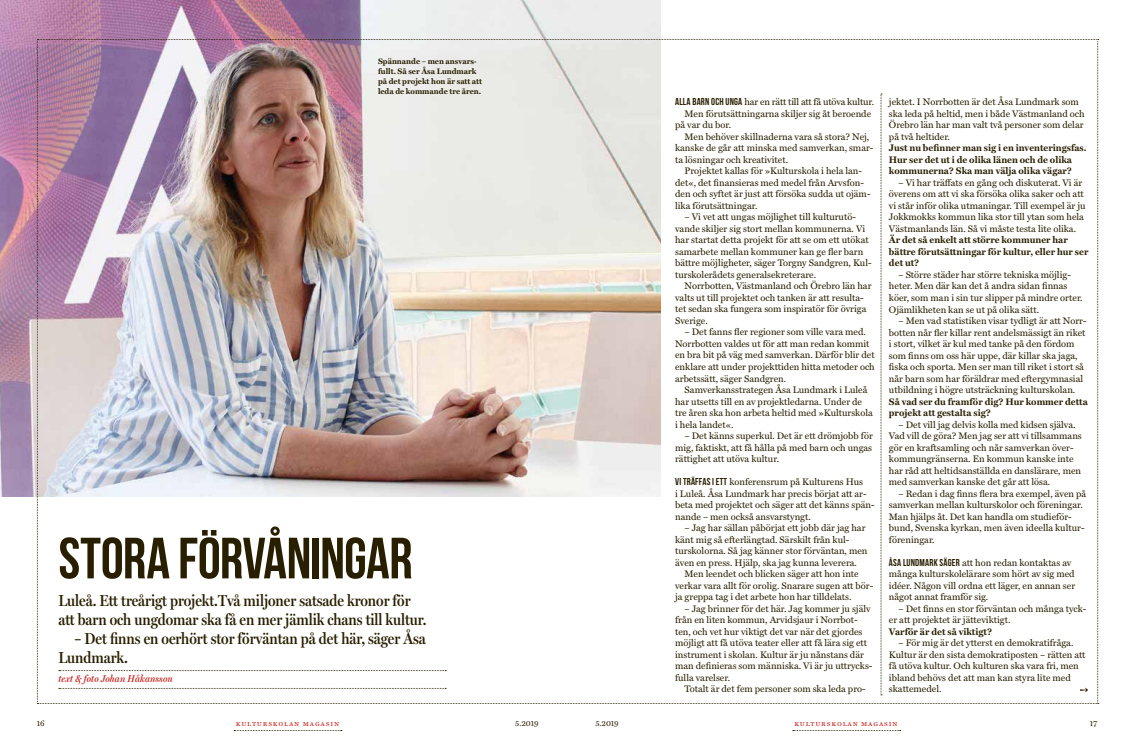
<style>
.page{position:relative;width:1134px;height:752px;background:#fff}
.page>*{position:absolute;margin:0;border:0;box-sizing:border-box;transform-origin:0 0}
.t1{font:700 58px "Bebas Neue";letter-spacing:-.01em;color:#281f00}
.t2{font:600 16px/19px "Miller Headline";color:#281f00}
.t3{font:italic 600 10px "Miller Headline";letter-spacing:.02em;color:#c62925}
.t4{font:9.5px/11.5px "Miller Text";color:#281f00}
.t5{font:700 9.5px/11.5px "Miller Text";color:#281f00}
.t6{font:700 8px/10px "Miller Text";color:#281f00}
.t7{font:8px "Miller Text Roman SC";letter-spacing:.1em;color:#c62925}
.t8{font:8px "Miller Text Roman SC";color:#281f00}
.s1{font-family:"Bebas Neue";font-weight:700;font-size:10px}
</style>
<div class="page">
<img style="left:0;top:0;width:661px;height:496px">
<img style="left:37px;top:39px;width:1062px;height:664px">
<p class="t6" style="left:378px;top:56px;width:105px">Spännande – men ansvars&shy;fullt. Så ser Åsa Lundmark på det projekt hon är satt att leda de kommande tre åren.</p>
<h1 class="t1" style="left:59px;top:526px;width:356px">STORA FÖRVÅNINGAR</h1>
<h2 class="t2" style="left:58px;top:591px;width:369px">Luleå. Ett treårigt projekt.Två miljoner satsade kronor för att barn och ungdomar ska få en mer jämlik chans till kultur.</h2>
<h2 class="t2" style="left:58px;top:629px;width:369px;text-indent:16px">– Det finns en oerhört stor förväntan på det här, säger Åsa<br>Lundmark.</h2>
<p class="t3" style="left:58px;top:672px;width:116px">text &amp; foto Johan Håkansson</p>
<p class="t4" style="left:675px;top:96px;width:200px"><span class="s1">ALLA BARN OCH UNGA</span> har en rätt till att få utöva kultur.</p>
<p class="t4" style="left:685px;top:108px;width:188px">Men förutsättningarna skiljer sig åt beroende</p>
<p class="t4" style="left:675px;top:119px;width:58px">på var du bor.</p>
<p class="t4" style="left:685px;top:131px;width:186px">Men behöver skillnaderna vara så stora? Nej,</p>
<p class="t4" style="left:675px;top:142px;width:200px">kanske de går att minska med samverkan, smar-</p>
<p class="t4" style="left:675px;top:154px;width:115px">ta lösningar och kreativitet.</p>
<p class="t4" style="left:685px;top:165px;width:179px">Projektet kallas för »Kulturskola i hela lan-</p>
<p class="t4" style="left:675px;top:177px;width:190px">det«, det finansieras med medel från Arvsfon-</p>
<p class="t4" style="left:675px;top:188px;width:197px">den och syftet är just att försöka sudda ut ojäm-</p>
<p class="t4" style="left:675px;top:200px;width:84px">lika förutsättningar.</p>
<p class="t4" style="left:675px;top:211px;width:198px;text-indent:10px">– Vi vet att ungas möjlighet till kulturutö&shy;vande skiljer sig stort mellan kommunerna. Vi har startat detta projekt för att se om ett utökat samarbete mellan kommuner kan ge fler barn bättre möjligheter, säger Torgny Sandgren, Kul&shy;turskolerådets generalsekreterare.</p>
<p class="t4" style="left:675px;top:280px;width:198px;text-indent:10px">Norrbotten, Västmanland och Örebro län har valts ut till projektet och tanken är att resulta&shy;tet sedan ska fungera som inspiratör för övriga Sverige.</p>
<p class="t4" style="left:675px;top:326px;width:201px;text-indent:10px">– Det fanns fler regioner som ville vara med.<br>Norrbotten valdes ut för att man redan kommit en bra bit på väg med samverkan. Därför blir det enklare att under projekttiden hitta metoder och arbetssätt, säger Sandgren.</p>
<p class="t4" style="left:675px;top:384px;width:199px;text-indent:10px">Samverkansstrategen Åsa Lundmark i Luleå har utsetts till en av projektledarna. Under de tre åren ska hon arbeta heltid med »Kulturskola i hela landet«.</p>
<p class="t4" style="left:675px;top:430px;width:199px;text-align:justify;text-indent:10px">– Det känns superkul. Det är ett drömjobb för mig, faktiskt, att få hålla på med barn och ungas rättighet att utöva kultur.</p>
<p class="t4" style="left:675px;top:476px;width:201px"><span class="s1">VI TRÄFFAS I ETT</span> konferensrum på Kulturens Hus<br>i Luleå. Åsa Lundmark har precis börjat att ar&shy;beta med projektet och säger att det känns spän&shy;nande – men också ansvarstyngt.</p>
<p class="t4" style="left:675px;top:522px;width:194px;text-indent:10px">– Jag har sällan påbörjat ett jobb där jag har känt mig så efterlängtad. Särskilt från kul&shy;turskolorna. Så jag känner stor förväntan, men även en press. Hjälp, ska jag kunna leverera.</p>
<p class="t4" style="left:675px;top:568px;width:200px;text-indent:10px">Men leendet och blicken säger att hon inte verkar vara allt för orolig. Snarare sugen att bör&shy;ja greppa tag i det arbete hon har tilldelats.</p>
<p class="t4" style="left:675px;top:602px;width:199px;text-indent:10px">– Jag brinner för det här. Jag kommer ju själv från en liten kommun, Arvidsjaur i Norrbot&shy;ten, och vet hur viktigt det var när det gjordes möjligt att få utöva teater eller att få lära sig ett instrument i skolan. Kultur är ju nånstans där man definieras som människa. Vi är ju uttrycks&shy;fulla varelser.</p>
<p class="t4" style="left:685px;top:683px;width:183px">Totalt är det fem personer som ska leda pro-</p>
<p class="t4" style="left:889px;top:96px;width:197px">jektet. I Norrbotten är det Åsa Lundmark som ska leda på heltid, men i både Västmanland och Örebro län har man valt två personer som delar på två heltider.</p>
<p class="t5" style="left:889px;top:142px;width:199px">Just nu befinner man sig i en inventeringsfas.<br>Hur ser det ut i de olika länen och de olika kommunerna? Ska man välja olika vägar?</p>
<p class="t4" style="left:889px;top:177px;width:198px;text-indent:10px">– Vi har träffats en gång och diskuterat. Vi är överens om att vi ska försöka olika saker och att vi står inför olika utmaningar. Till exempel är ju Jokkmokks kommun lika stor till ytan som hela Västmanlands län. Så vi måste testa lite olika.</p>
<p class="t5" style="left:889px;top:234px;width:201px">Är det så enkelt att större kommuner har bättre förutsättningar för kultur, eller hur ser det ut?</p>
<p class="t4" style="left:889px;top:269px;width:195px;text-indent:10px">– Större städer har större tekniska möjlig&shy;heter. Men där kan det å andra sidan finnas köer, som man i sin tur slipper på mindre orter.<br>Ojämlikheten kan se ut på olika sätt.</p>
<p class="t4" style="left:889px;top:315px;width:199px;text-indent:10px">– Men vad statistiken visar tydligt är att Norr&shy;botten når fler killar rent andelsmässigt än riket i stort, vilket är kul med tanke på den fördom som finns om oss här uppe, där killar ska jaga, fiska och sporta. Men ser man till riket i stort så når barn som har föräldrar med eftergymnasial utbildning i högre utsträckning kulturskolan.</p>
<p class="t5" style="left:889px;top:395px;width:200px">Så vad ser du framför dig? Hur kommer detta projekt att gestalta sig?</p>
<p class="t4" style="left:889px;top:418px;width:194px;text-indent:10px">– Det vill jag delvis kolla med kidsen själva.<br>Vad vill de göra? Men jag ser att vi tillsammans gör en kraftsamling och når samverkan över&shy;kommungränserna. En kommun kanske inte har råd att heltidsanställda en danslärare, men med samverkan kanske det går att lösa.</p>
<p class="t4" style="left:889px;top:487px;width:199px;text-indent:10px">– Redan i dag finns flera bra exempel, även på samverkan mellan kulturskolor och föreningar.<br>Man hjälps åt. Det kan handla om studieför&shy;bund, Svenska kyrkan, men även ideella kultur&shy;föreningar.</p>
<p class="t4" style="left:889px;top:556px;width:188px"><span class="s1">ÅSA LUNDMARK SÄGER</span> att hon redan kontaktas av många kulturskolelärare som hört av sig med idéer. Någon vill ordna ett läger, en annan ser något annat framför sig.</p>
<p class="t4" style="left:889px;top:602px;width:199px;text-indent:10px">– Det finns en stor förväntan och många tyck&shy;er att projektet är jätteviktigt.</p>
<p class="t5" style="left:889px;top:625px;width:105px">Varför är det så viktigt?</p>
<p class="t4" style="left:889px;top:637px;width:198px;text-indent:10px">– För mig är det ytterst en demokratifråga.<br>Kultur är den sista demokratiposten – rätten att få utöva kultur. Och kulturen ska vara fri, men ibland behövs det att man kan styra lite med skattemedel.</p>
<p class="t8" style="left:37px;top:718px;width:9px">16</p>
<p class="t7" style="left:236px;top:718px;width:105px">kulturskolan magasin</p>
<p class="t8" style="left:515px;top:718px;width:25px">5.2019</p>
<p class="t8" style="left:595px;top:718px;width:25px">5.2019</p>
<p class="t7" style="left:794px;top:718px;width:105px">kulturskolan magasin</p>
<p class="t8" style="left:1090px;top:718px;width:9px">17</p>
</div>
